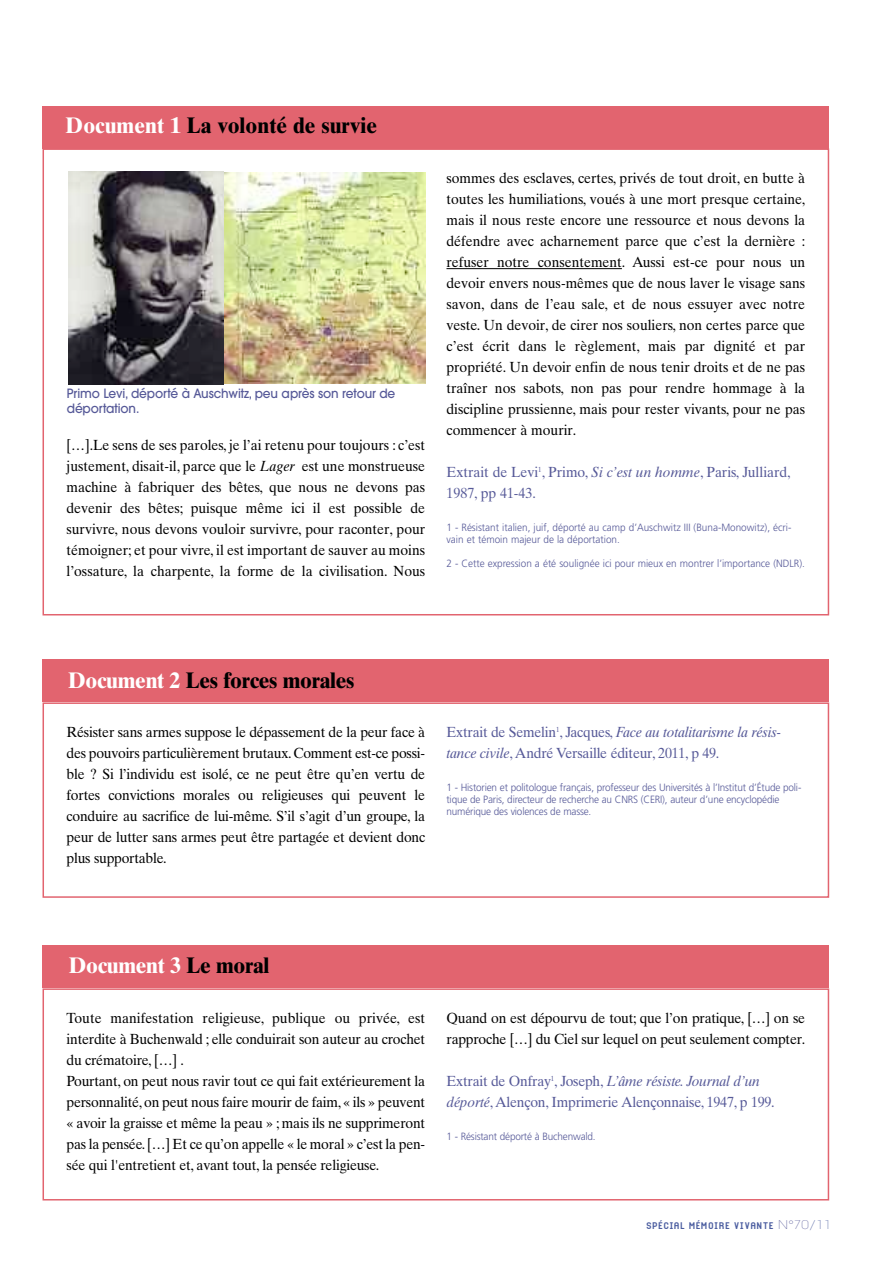
<style>
.page{position:relative;width:893px;height:1263px;background:#fff}
.page>*{position:absolute;margin:0;border:0;box-sizing:border-box;transform-origin:0 0}
.t1{font:700 22.5px "Times Ten";letter-spacing:-.015em;color:#000;scale:.95 1}
.t2{font:700 22.5px "Times Ten";letter-spacing:-.015em;color:#fff;scale:.95 1}
.t3{font:14.7px/21px "Times Ten";letter-spacing:-.015em;color:#000;text-align:justify;scale:.95 1}
.t4{font:14.7px/21px "Times Ten";letter-spacing:-.015em;color:#565998;scale:.95 1}
.t5{font:500 12.75px/15.3px "Avant Garde";letter-spacing:-.01em;color:#565998;scale:.95 1}
.t6{font:12px "G Azole";letter-spacing:.015em;color:#4c5ea0;scale:1.12 1}
.t7{font:300 10.5px/12px "Frutiger";letter-spacing:-.015em;color:#565998;scale:.95 1}
.s1{color:#fff}
.s2{font-style:italic}
.s3{color:#000}
.s4{font-family:"Avant Garde";font-weight:200;color:#565998}
.s5{font-family:"Avant Garde";font-weight:200}
</style>
<div class="page">
<div style="left:43px;top:988px;width:786px;height:212px;border:2px solid #e2646f"></div>
<div style="left:43px;top:945px;width:786px;height:42px;background:#e2646f"></div>
<div style="left:43px;top:148px;width:786px;height:467px;border:2px solid #e2646f"></div>
<hr style="left:446px;top:268px;width:176px;height:1px;background:#000">
<div style="left:43px;top:106px;width:786px;height:42px;background:#e2646f"></div>
<img style="left:68px;top:172px;width:156px;height:212px">
<img style="left:224px;top:172px;width:201px;height:212px">
<div style="left:43px;top:702px;width:786px;height:196px;border:2px solid #e2646f"></div>
<div style="left:43px;top:659px;width:786px;height:42px;background:#e2646f"></div>
<h1 class="t1" style="left:66px;top:112px;width:330px"><span class="s1">Document 1</span> La volonté de survie</h1>
<p class="t5" style="left:67px;top:385px;width:347px">Primo Levi, déporté à Auschwitz, peu après son retour de déportation.</p>
<p class="t3" style="left:67px;top:435px;width:379px">[…].Le sens de ses paroles, je l’ai retenu pour toujours : c’est justement, disait-il, parce que le <span class="s2">Lager</span> est une monstrueuse machine à fabriquer des bêtes, que nous ne devons pas devenir des bêtes; puisque même ici il est possible de survivre, nous devons vouloir survivre, pour raconter, pour témoigner; et pour vivre, il est important de sauver au moins l’ossature, la charpente, la forme de la civilisation. Nous</p>
<p class="t3" style="left:446px;top:168px;width:379px">sommes des esclaves, certes, privés de tout droit, en butte à toutes les humiliations, voués à une mort presque certaine, mais il nous reste encore une ressource et nous devons la défendre avec acharnement parce que c’est la dernière : refuser notre consentement. Aussi est-ce pour nous un devoir envers nous-mêmes que de nous laver le visage sans savon, dans de l’eau sale, et de nous essuyer avec notre veste. Un devoir, de cirer nos souliers, non certes parce que c’est écrit dans le règlement, mais par dignité et par propriété. Un devoir enfin de nous tenir droits et de ne pas traîner nos sabots, non pas pour rendre hommage à la discipline prussienne, mais pour rester vivants, pour ne pas commencer à mourir.</p>
<p class="t4" style="left:446px;top:462px;width:364px">Extrait de Levi<sup>1</sup>, Primo, <span class="s2">Si c’est un homme</span>, Paris, Julliard,<br>1987, pp 41-43.</p>
<p class="t7" style="left:446px;top:522px;width:365px">1 - Résistant italien, juif, déporté au camp d’Auschwitz III (Buna-Monowitz), écri&shy;vain et témoin majeur de la déportation.</p>
<p class="t7" style="left:446px;top:558px;width:379px">2 - Cette expression a été soulignée ici pour mieux en montrer l’importance (NDLR).</p>
<h1 class="t1" style="left:68px;top:667px;width:303px"><span class="s1">Document 2</span> Les forces morales</h1>
<p class="t3" style="left:67px;top:722px;width:379px">Résister sans armes suppose le dépassement de la peur face à des pouvoirs particulièrement brutaux.Comment est-ce possi&shy;ble ? Si l’individu est isolé, ce ne peut être qu’en vertu de fortes convictions morales ou religieuses qui peuvent le conduire au sacrifice de lui-même. S’il s’agit d’un groupe, la peur de lutter sans armes peut être partagée et devient donc plus supportable.</p>
<p class="t4" style="left:446px;top:722px;width:354px">Extrait de Semelin<sup>1</sup>, Jacques, <span class="s2">Face au totalitarisme la résis&shy;tance civile</span>,André Versaille éditeur, 2011, p 49.</p>
<p class="t7" style="left:446px;top:782px;width:375px">1 - Historien et politologue français, professeur des Universités à l’Institut d’Étude poli&shy;tique de Paris, directeur de recherche au CNRS (CERI), auteur d’une encyclopédie numérique des violences de masse.</p>
<h1 class="t2" style="left:69px;top:951px;width:213px">Document 3 <span class="s3">Le moral</span></h1>
<p class="t3" style="left:67px;top:1007px;width:379px;text-align:left">Toute manifestation religieuse, publique ou privée, est interdite à Buchenwald ; elle conduirait son auteur au crochet du crématoire, […] .<br>Pourtant, on peut nous ravir tout ce qui fait extérieurement la personnalité,on peut nous faire mourir de faim, « ils » peuvent « avoir la graisse et même la peau » ; mais ils ne supprimeront pas la pensée.[…] Et ce qu’on appelle « le moral » c’est la pen&shy;sée qui l'entretient et, avant tout, la pensée religieuse.</p>
<p class="t3" style="left:446px;top:1007px;width:379px">Quand on est dépourvu de tout; que l’on pratique, […] on se rapproche […] du Ciel sur lequel on peut seulement compter.</p>
<p class="t4" style="left:446px;top:1070px;width:347px">Extrait de Onfray<sup>1</sup>, Joseph, <span class="s2">L’âme résiste. Journal d’un déporté</span>,Alençon, Imprimerie Alençonnaise, 1947, p 199.</p>
<p class="t7" style="left:446px;top:1131px;width:159px">1 - Résistant déporté à Buchenwald.</p>
<p class="t6" style="left:647px;top:1220px;width:167px">SPÉCIAL MÉMOIRE VIVANTE <span class="s4">N°70</span><span class="s5">/11</span></p>
</div>
